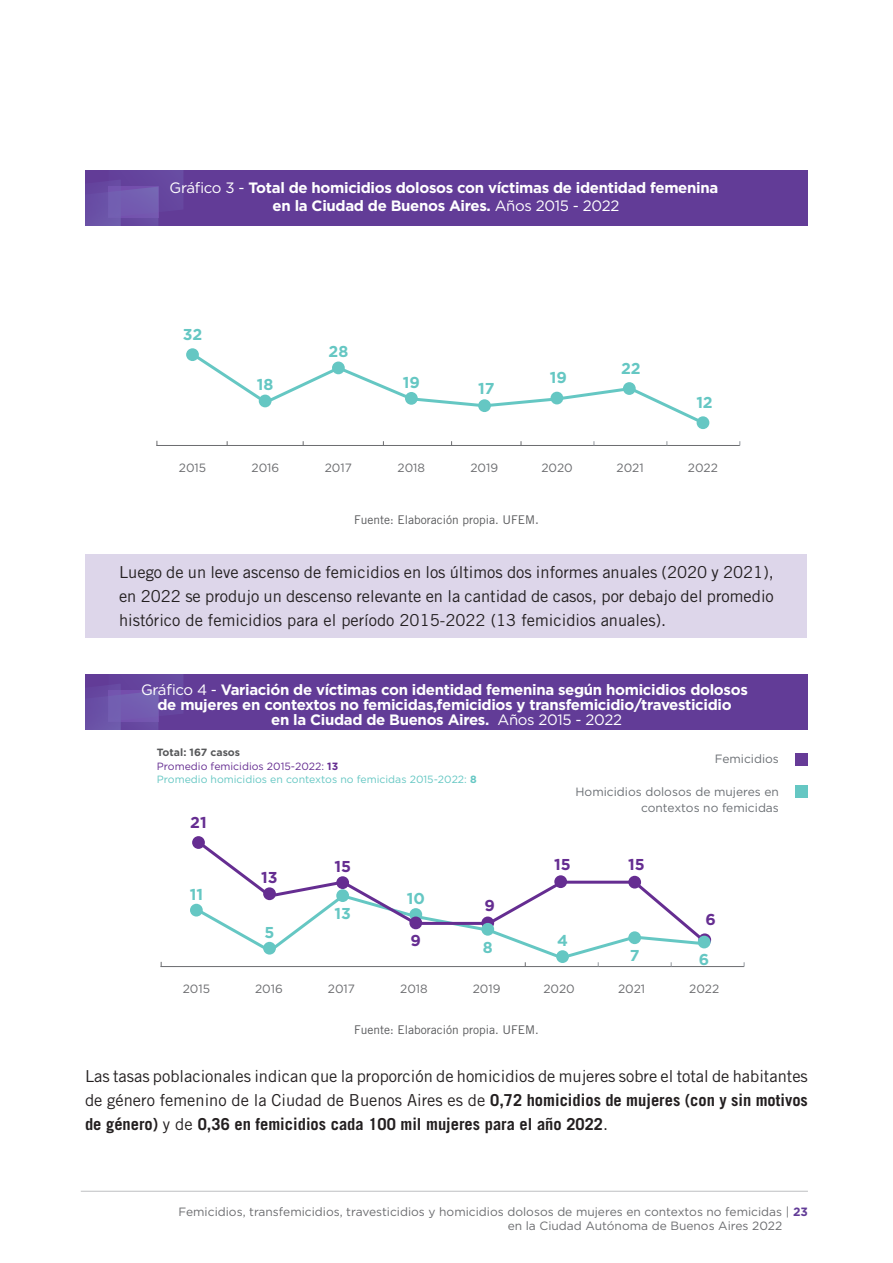
<style>
.page{position:relative;width:893px;height:1263px;background:#fff}
.page>*{position:absolute;margin:0;border:0;box-sizing:border-box;transform-origin:0 0}
.t1{font:16.5px/24px "Trade Gothic LT Std";color:#231f20;text-align:justify}
.t2{font:700 15.75px "Gotham";color:#65c7c3}
.t3{font:700 15.75px "Gotham";color:#652d91}
.t4{font:700 15px/15px "Gotham";letter-spacing:-.02em;color:#fff;text-align:center}
.t5{font:12px/14.4px "Gotham";color:#6c6d70}
.t6{font:12px "Trade Gothic LT Std";color:#57585a}
.t7{font:12px/16.5px "Gotham";color:#6b6f74;text-align:right}
.t8{font:10.5px/13.5px "Gotham";color:#65c7c3}
.s1{font-weight:400}
.s2{font-family:"Calibri";font-size:15px;color:#717177}
.s3{font-weight:700;color:#57585a}
.s4{color:#652d91}
.s5{font-weight:700;color:#652d91}
.s6{font-weight:700}
.s7{font-weight:700;color:#623c97}
</style>
<div class="page">
<hr style="left:81px;top:1191px;width:727px;height:1px;background:#bebfc2">
<div style="left:85px;top:554px;width:721px;height:84px;background:#ddd6ea"></div>
<div style="left:85px;top:170px;width:723px;height:55px;background:#623c97"></div>
<hr style="left:156px;top:445px;width:584px;height:1px;background:#6c6d70">
<svg style="left:189px;top:356px;width:517px;height:71px"></svg>
<div style="left:478px;top:399px;width:13px;height:13px;background:#65c7c3;border-radius:50%"></div>
<div style="left:623px;top:382px;width:13px;height:13px;background:#65c7c3;border-radius:50%"></div>
<div style="left:550px;top:392px;width:13px;height:12px;background:#65c7c3;border-radius:50%"></div>
<div style="left:697px;top:416px;width:12px;height:13px;background:#65c7c3;border-radius:50%"></div>
<div style="left:332px;top:361px;width:13px;height:13px;background:#65c7c3;border-radius:50%"></div>
<div style="left:405px;top:392px;width:13px;height:13px;background:#65c7c3;border-radius:50%"></div>
<div style="left:259px;top:395px;width:12px;height:12px;background:#65c7c3;border-radius:50%"></div>
<div style="left:186px;top:348px;width:13px;height:13px;background:#65c7c3;border-radius:50%"></div>
<svg style="left:85px;top:170px;width:98px;height:55px"></svg>
<div style="left:85px;top:674px;width:723px;height:55px;background:#623c97"></div>
<hr style="left:161px;top:966px;width:583px;height:1px;background:#6c6d70">
<svg style="left:193px;top:839px;width:519px;height:127px"></svg>
<svg style="left:481px;top:916px;width:13px;height:13px"></svg>
<div style="left:554px;top:875px;width:13px;height:13px;background:#652d91;border-radius:50%"></div>
<div style="left:628px;top:876px;width:13px;height:12px;background:#652d91;border-radius:50%"></div>
<svg style="left:698px;top:933px;width:13px;height:13px"></svg>
<div style="left:409px;top:908px;width:13px;height:13px;background:#65c7c3;border-radius:50%"></div>
<div style="left:556px;top:950px;width:13px;height:13px;background:#65c7c3;border-radius:50%"></div>
<div style="left:263px;top:942px;width:13px;height:12px;background:#65c7c3;border-radius:50%"></div>
<div style="left:190px;top:904px;width:13px;height:12px;background:#65c7c3;border-radius:50%"></div>
<div style="left:409px;top:916px;width:13px;height:13px;background:#652d91;border-radius:50%"></div>
<div style="left:481px;top:923px;width:13px;height:13px;background:#65c7c3;border-radius:50%"></div>
<div style="left:628px;top:931px;width:13px;height:13px;background:#65c7c3;border-radius:50%"></div>
<div style="left:336px;top:889px;width:13px;height:13px;background:#65c7c3;border-radius:50%"></div>
<div style="left:698px;top:936px;width:12px;height:12px;background:#65c7c3;border-radius:50%"></div>
<div style="left:263px;top:887px;width:13px;height:13px;background:#652d91;border-radius:50%"></div>
<div style="left:336px;top:876px;width:13px;height:13px;background:#652d91;border-radius:50%"></div>
<div style="left:192px;top:836px;width:13px;height:13px;background:#652d91;border-radius:50%"></div>
<svg style="left:85px;top:674px;width:98px;height:55px"></svg>
<div style="left:795px;top:753px;width:12px;height:12px;background:#663b97"></div>
<div style="left:795px;top:785px;width:12px;height:12px;background:#65c7c3"></div>
<p class="t4" style="left:170px;top:179px;width:550px;line-height:18px"><span class="s1">Gráfico 3 -</span> Total de homicidios dolosos con víctimas de identidad femenina en la Ciudad de Buenos Aires. <span class="s1">Años 2015 - 2022</span></p>
<p class="t2" style="left:183px;top:324px;width:21px">32</p>
<p class="t2" style="left:257px;top:374px;width:18px">18</p>
<p class="t2" style="left:328px;top:341px;width:21px">28</p>
<p class="t2" style="left:403px;top:372px;width:19px">19</p>
<p class="t2" style="left:478px;top:378px;width:18px">17</p>
<p class="t2" style="left:550px;top:367px;width:19px">19</p>
<p class="t2" style="left:621px;top:358px;width:21px">22</p>
<p class="t2" style="left:696px;top:392px;width:18px">12</p>
<p class="t5" style="left:179px;top:460px;width:29px">2015</p>
<p class="t5" style="left:252px;top:460px;width:29px">2016</p>
<p class="t5" style="left:325px;top:460px;width:29px">2017</p>
<p class="t5" style="left:397px;top:460px;width:29px">2018</p>
<p class="t5" style="left:470px;top:460px;width:29px">2019</p>
<p class="t5" style="left:541px;top:460px;width:33px">2020</p>
<p class="t5" style="left:616px;top:460px;width:29px">2021</p>
<p class="t5" style="left:688px;top:460px;width:32px">2022</p>
<p class="t6" style="left:354px;top:513px;width:186px">Fuente: Elaboración propia. UFEM<span class="s2">.</span></p>
<p class="t1" style="left:119px;top:560px;width:656px">Luego de un leve ascenso de femicidios en los últimos dos informes anuales (2020 y 2021), en 2022 se produjo un descenso relevante en la cantidad de casos, por debajo del promedio histórico de femicidios para el período 2015-2022 (13 femicidios anuales).</p>
<p class="t4" style="left:141px;top:682px;width:608px"><span class="s1">Gráfico 4 -</span> Variación de víctimas con identidad femenina según homicidios dolosos de mujeres en contextos no femicidas,femicidios y transfemicidio/travesticidio<br>en la Ciudad de Buenos Aires. <span class="s1">Años 2015 - 2022</span></p>
<p class="t8" style="left:157px;top:745px;width:321px"><span class="s3">Total: 167 casos<br></span><span class="s4">Promedio femicidios 2015-2022:</span> <span class="s5">13<br></span>Promedio homicidios en contextos no femicidas 2015-2022: <span class="s6">8</span></p>
<p class="t7" style="left:715px;top:750px;width:66px">Femicidios</p>
<p class="t7" style="left:575px;top:783px;width:205px">Homicidios dolosos de mujeres en contextos no femicidas</p>
<p class="t3" style="left:190px;top:812px;width:18px">21</p>
<p class="t2" style="left:190px;top:884px;width:15px">11</p>
<p class="t3" style="left:261px;top:867px;width:18px">13</p>
<p class="t2" style="left:265px;top:922px;width:11px">5</p>
<p class="t3" style="left:334px;top:855px;width:18px">15</p>
<p class="t2" style="left:334px;top:903px;width:18px">13</p>
<p class="t2" style="left:407px;top:888px;width:20px">10</p>
<p class="t3" style="left:411px;top:930px;width:12px">9</p>
<p class="t3" style="left:484px;top:895px;width:12px">9</p>
<p class="t2" style="left:483px;top:936px;width:11px">8</p>
<p class="t3" style="left:554px;top:854px;width:18px">15</p>
<p class="t3" style="left:628px;top:854px;width:18px">15</p>
<p class="t2" style="left:557px;top:930px;width:12px">4</p>
<p class="t2" style="left:630px;top:945px;width:11px">7</p>
<p class="t3" style="left:705px;top:909px;width:12px">6</p>
<p class="t2" style="left:699px;top:949px;width:12px">6</p>
<p class="t5" style="left:183px;top:981px;width:29px">2015</p>
<p class="t5" style="left:255px;top:981px;width:29px">2016</p>
<p class="t5" style="left:328px;top:981px;width:29px">2017</p>
<p class="t5" style="left:400px;top:981px;width:29px">2018</p>
<p class="t5" style="left:473px;top:981px;width:29px">2019</p>
<p class="t5" style="left:543px;top:981px;width:33px">2020</p>
<p class="t5" style="left:618px;top:981px;width:29px">2021</p>
<p class="t5" style="left:689px;top:981px;width:32px">2022</p>
<p class="t6" style="left:354px;top:1023px;width:186px">Fuente: Elaboración propia. UFEM.</p>
<p class="t1" style="left:85px;top:1064px;width:724px">Las tasas poblacionales indican que la proporción de homicidios de mujeres sobre el total de habitantes de género femenino de la Ciudad de Buenos Aires es de <span class="s6">0,72 homicidios de mujeres (con y sin motivos de género)</span> y de <span class="s6">0,36 en femicidios cada 100 mil mujeres para el año 2022</span>.</p>
<p class="t5" style="left:508px;top:1204px;width:302px;text-indent:-329px">Femicidios, transfemicidios, travesticidios y homicidios dolosos de mujeres en contextos no femicidas | <span class="s7">23 </span>en la Ciudad Autónoma de Buenos Aires 2022</p>
</div>
